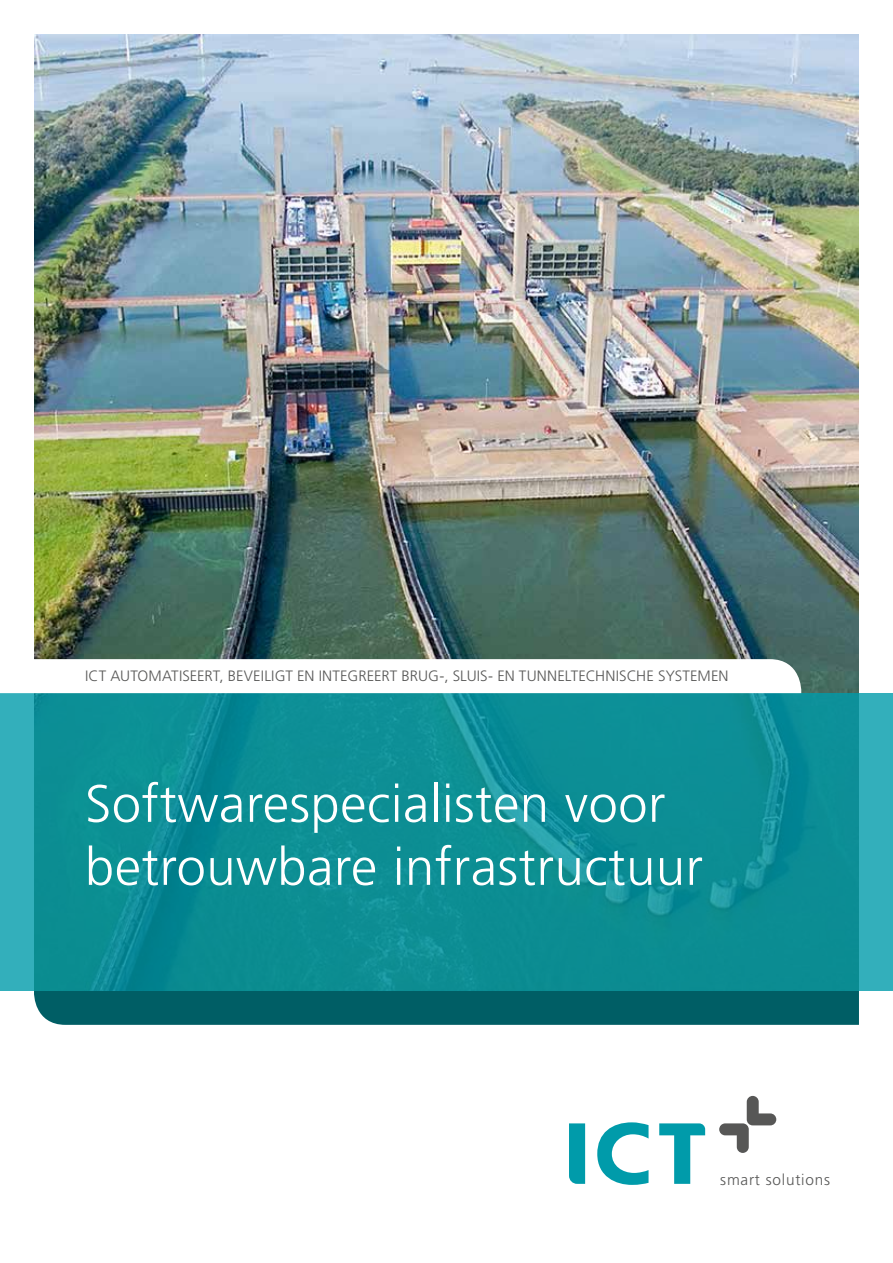
<style>
.page{position:relative;width:893px;height:1263px;background:#fff}
.page>*{position:absolute;margin:0;border:0;box-sizing:border-box;transform-origin:0 0}
.t1{font:300 52.5px/63px "Frutiger LT Std";letter-spacing:.01em;color:#fff}
.t2{font:300 15.45px "Frutiger LT Std";letter-spacing:.05em;color:#575756}
.t3{font:300 15px "Frutiger LT Std";letter-spacing:.005em;color:#575756}
</style>
<div class="page">
<img style="left:34px;top:34px;width:825px;height:659px">
<div style="left:34px;top:991px;width:825px;height:34px;background:#005e65"></div>
<svg style="left:0;top:693px;width:893px;height:298px;background:#0f9097"></svg>
<svg style="left:34px;top:659px;width:767px;height:34px"></svg>
<svg style="left:719px;top:1096px;width:57px;height:57px"></svg>
<svg style="left:597px;top:1122px;width:51px;height:63px"></svg>
<svg style="left:569px;top:1123px;width:16px;height:61px"></svg>
<svg style="left:659px;top:1123px;width:46px;height:61px"></svg>
<p class="t3" style="left:85px;top:668px;width:645px">ICT AUTOMATISEERT, BEVEILIGT EN INTEGREERT BRUG-, SLUIS- EN TUNNELTECHNISCHE SYSTEMEN</p>
<h1 class="t1" style="left:85px;top:773px;width:619px">Softwarespecialisten voor betrouwbare infrastructuur</h1>
<p class="t2" style="left:720px;top:1170px;width:111px">smart solutions</p>
</div>
